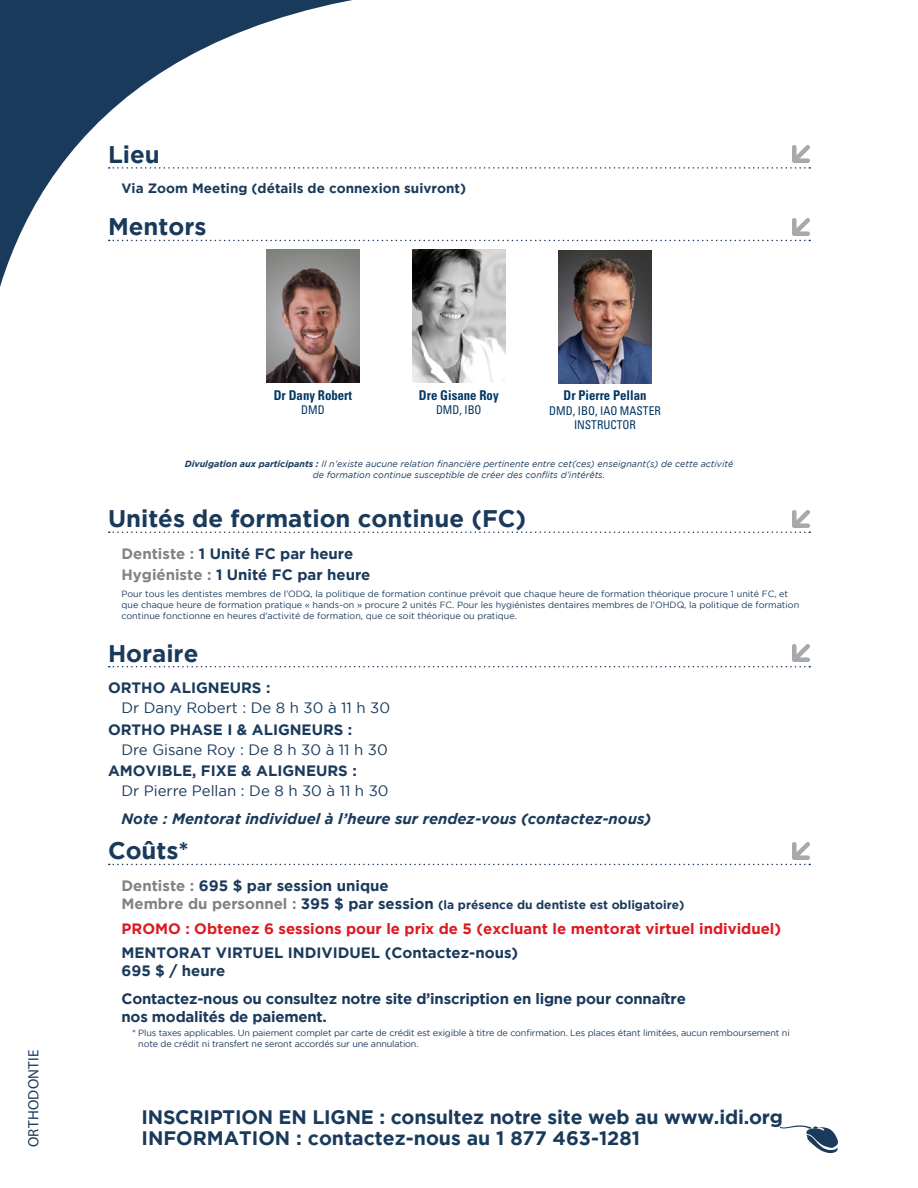
<style>
.page{position:relative;width:918px;height:1188px;background:#fff}
.page>*{position:absolute;margin:0;border:0;box-sizing:border-box;transform-origin:0 0}
.titre_crédits{font:700 24px "Gotham";color:#1a3a5b}
.titre_conférenciers{font:700 24px "Gotham";color:#1a3a5b}
.titre_horaire{font:700 24px "Gotham";color:#1a3a5b}
.titre_coûts{font:700 24px "Gotham";color:#1a3a5b}
.titre_lieu{font:700 24px "Gotham";color:#1a3a5b}
.texte_objectifs_fin{font:700 19.5px "Gotham";letter-spacing:-.01em;color:#1a3a5b}
.petit_texte{font:700 15px/18px "Gotham";letter-spacing:-.015em;color:#1a3a5b}
.type_de_gens{font:700 15px "Gotham";color:#1a3a5b}
.texte_dates_bold{font:15px "Gotham";color:#1a3a5b}
.type_de_gens-2{font:700 15px "Gotham";color:#de1920}
.texte_dates_bold-2{font:700 15px "Gotham";color:#1a3a5b}
.texte_dates_bold-3{font:italic 700 15px "Gotham";color:#1a3a5b}
.texte_crédits{font:700 15px "Gotham";color:#1a3a5b}
.section_gestion_prat{font:15px "Myriad Pro";letter-spacing:.02em;color:#1a3a5b}
.texte_lieu_bold{font:700 13.5px "Gotham";color:#1a3a5b}
.personne_noms{font:700 condensed 13.5px "Univers";color:#003662;scale:.95 1}
.personne_noms-2{font:700 condensed 13.35px "Univers";color:#003662;scale:.95 1}
.personne_titres{font:condensed 12.15px/14.5px "Univers";color:#003662;text-align:center;scale:.95 1}
.type_de_gens-3{font:700 12px "Gotham";color:#1a3a5b}
.personne_titres-2{font:condensed 12px "Univers";color:#003662;scale:.95 1}
.petit_texte-2{font:9px/10.8px "Gotham";color:#1a3a5b}
.petit_texte-3{font:italic 9px/10.8px "Gotham";color:#1a3a5b;text-align:center}
.s1{font-weight:700}
.s2{color:#808285}
.s3{font-size:15px;color:#808285}
.s4{font-size:15px}
</style>
<div class="page">
<svg style="left:466px;top:167px;width:344px;height:2px"></svg>
<svg style="left:466px;top:240px;width:344px;height:1px"></svg>
<svg style="left:109px;top:531px;width:701px;height:2px"></svg>
<svg style="left:109px;top:666px;width:701px;height:1px"></svg>
<svg style="left:109px;top:864px;width:701px;height:1px"></svg>
<img style="left:793px;top:146px;width:17px;height:17px">
<img style="left:793px;top:218px;width:17px;height:17px">
<img style="left:267px;top:343px;width:92px;height:39px">
<img style="left:413px;top:250px;width:93px;height:132px">
<img style="left:559px;top:251px;width:92px;height:132px">
<img style="left:793px;top:510px;width:17px;height:17px">
<img style="left:793px;top:644px;width:17px;height:18px">
<img style="left:793px;top:842px;width:17px;height:17px">
<img style="left:781px;top:1125px;width:57px;height:28px">
<svg style="left:0;top:0;width:466px;height:343px"></svg>
<p class="section_gestion_prat" style="left:24px;top:1147px;width:99px;rotate:-90deg">ORTHODONTIE</p>
<p class="titre_lieu" style="left:108px;top:140px;width:53px">Lieu</p>
<p class="texte_lieu_bold" style="left:122px;top:180px;width:346px">Via Zoom Meeting (détails de connexion suivront)</p>
<p class="titre_conférenciers" style="left:108px;top:213px;width:100px">Mentors</p>
<p class="personne_noms" style="left:419px;top:387px;width:85px">Dre Gisane Roy</p>
<p class="personne_titres-2" style="left:436px;top:402px;width:49px">DMD, IBO</p>
<p class="personne_noms" style="left:274px;top:387px;width:84px">Dr Dany Robert</p>
<p class="personne_titres-2" style="left:301px;top:402px;width:26px">DMD</p>
<p class="personne_noms-2" style="left:564px;top:387px;width:89px">Dr Pierre Pellan</p>
<p class="personne_titres" style="left:549px;top:403px;width:119px">DMD, IBO, IAO MASTER<br>INSTRUCTOR</p>
<p class="petit_texte-3" style="left:185px;top:459px;width:550px"><span class="s1">Divulgation aux participants :</span> Il n’existe aucune relation financière pertinente entre cet(ces) enseignant(s) de cette activité de formation continue susceptible de créer des conflits d’intérêts.</p>
<p class="titre_crédits" style="left:108px;top:505px;width:420px">Unités de formation continue (FC)</p>
<p class="texte_crédits" style="left:122px;top:545px;width:233px"><span class="s2">Dentiste :</span> 1 Unité FC par heure</p>
<p class="texte_crédits" style="left:122px;top:566px;width:251px"><span class="s2">Hygiéniste :</span> 1 Unité FC par heure</p>
<p class="petit_texte-2" style="left:122px;top:588px;width:679px">Pour tous les dentistes membres de l’ODQ, la politique de formation continue prévoit que chaque heure de formation théorique procure 1 unité FC, et que chaque heure de formation pratique « hands-on » procure 2 unités FC. Pour les hygiénistes dentaires membres de l’OHDQ, la politique de formation continue fonctionne en heures d’activité de formation, que ce soit théorique ou pratique.</p>
<p class="titre_horaire" style="left:108px;top:639px;width:92px">Horaire</p>
<p class="texte_dates_bold-2" style="left:108px;top:679px;width:164px">ORTHO ALIGNEURS :</p>
<p class="texte_dates_bold" style="left:122px;top:700px;width:270px">Dr Dany Robert : De 8 h 30 à 11 h 30</p>
<p class="texte_dates_bold-2" style="left:108px;top:721px;width:246px">ORTHO PHASE I &amp; ALIGNEURS :</p>
<p class="texte_dates_bold" style="left:122px;top:741px;width:268px">Dre Gisane Roy : De 8 h 30 à 11 h 30</p>
<p class="texte_dates_bold-2" style="left:108px;top:762px;width:250px">AMOVIBLE, FIXE &amp; ALIGNEURS :</p>
<p class="texte_dates_bold" style="left:122px;top:782px;width:269px">Dr Pierre Pellan : De 8 h 30 à 11 h 30</p>
<p class="texte_dates_bold-3" style="left:122px;top:810px;width:531px">Note : Mentorat individuel à l’heure sur rendez-vous (contactez-nous)</p>
<p class="titre_coûts" style="left:108px;top:837px;width:82px">Coûts*</p>
<p class="type_de_gens" style="left:122px;top:877px;width:269px"><span class="s2">Dentiste :</span> 695 $ par session unique</p>
<p class="type_de_gens-3" style="left:122px;top:898px;width:564px"><span class="s3">Membre du personnel :</span> <span class="s4">395 $ par session</span> (la présence du dentiste est obligatoire)</p>
<p class="type_de_gens-2" style="left:122px;top:920px;width:661px">PROMO : Obtenez 6 sessions pour le prix de 5 (excluant le mentorat virtuel individuel)</p>
<p class="type_de_gens" style="left:122px;top:944px;width:398px">MENTORAT VIRTUEL INDIVIDUEL (Contactez-nous)</p>
<p class="type_de_gens" style="left:122px;top:962px;width:105px">695 $ / heure</p>
<p class="petit_texte" style="left:122px;top:990px;width:566px">Contactez-nous ou consultez notre site d’inscription en ligne pour connaître nos modalités de paiement.</p>
<p class="petit_texte-2" style="left:138px;top:1028px;width:653px;text-indent:-6px">* Plus taxes applicables. Un paiement complet par carte de crédit est exigible à titre de confirmation. Les places étant limitées, aucun remboursement ni note de crédit ni transfert ne seront accordés sur une annulation.</p>
<p class="texte_objectifs_fin" style="left:141px;top:1106px;width:643px">INSCRIPTION EN LIGNE : consultez notre site web au www.idi.org</p>
<p class="texte_objectifs_fin" style="left:141px;top:1127px;width:500px">INFORMATION : contactez-nous au 1 877 463-1281</p>
</div>
